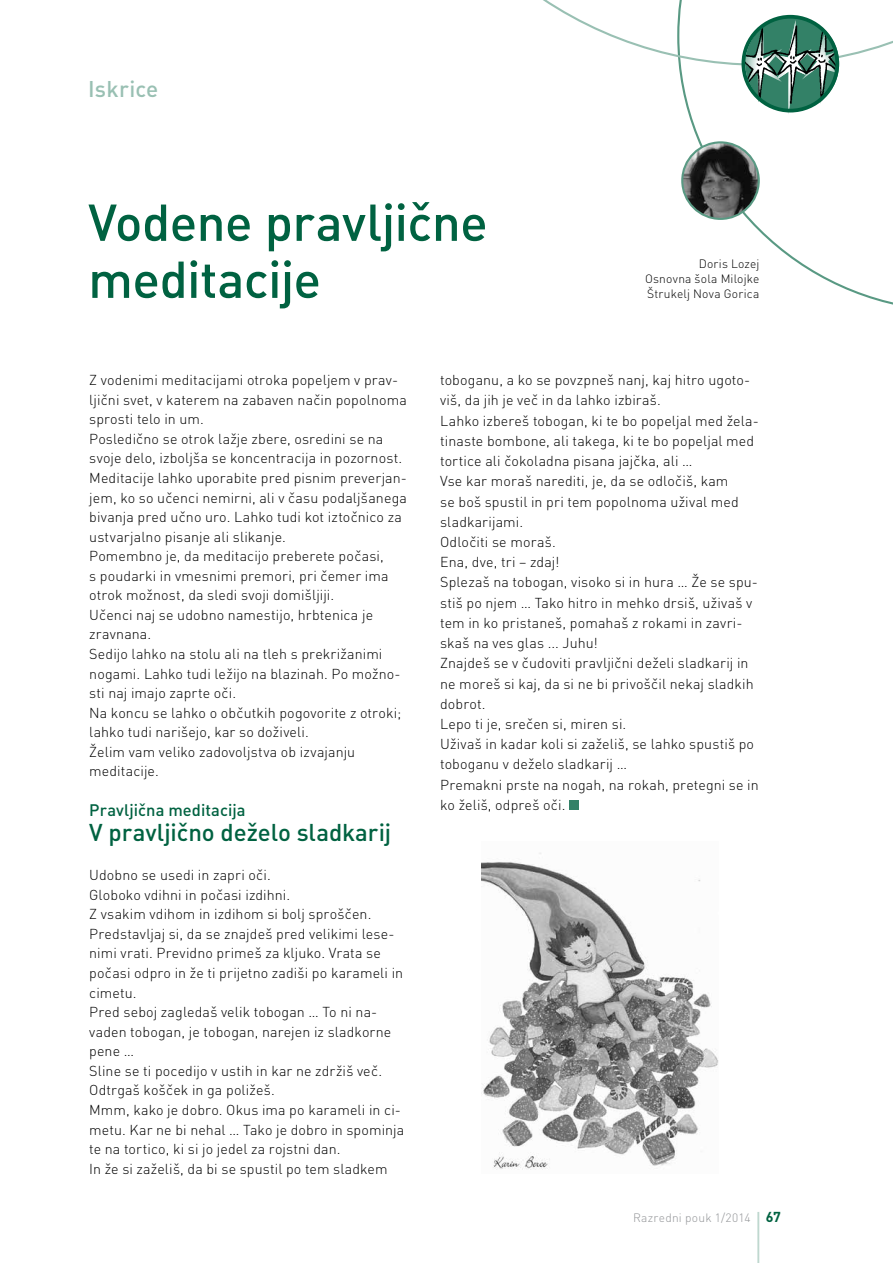
<style>
.page{position:relative;width:893px;height:1263px;background:#fff}
.page>*{position:absolute;margin:0;border:0;box-sizing:border-box;transform-origin:0 0}
.t1{font:51px/57px "DINCE Medium Alternate";letter-spacing:-.01em;color:#006241}
.t2{font:24px "DINCE Medium Alternate";letter-spacing:-.005em;color:#006241}
.t3{font:22.5px "DINCE Medium Alternate";letter-spacing:.005em;color:#99c0b3}
.t4{font:16.5px "DINCE Medium Alternate";letter-spacing:.005em;color:#006241}
.t5{font:300 14.25px/19.5px "DINP";letter-spacing:.01em;color:#000}
.t6{font:300 12px/15px "DINP";letter-spacing:.015em;color:#000;text-align:justify}
.t7{font:300 12px "DINP";letter-spacing:.02em;color:#939598}
.s1{font-weight:700;font-size:14.25px;color:#006241}
</style>
<div class="page">
<svg style="left:681px;top:114px;width:212px;height:191px"></svg>
<hr style="left:758px;top:1212px;width:1px;height:51px;background:#bfd8cf">
<div style="left:569px;top:800px;width:10px;height:10px;background:#338167"></div>
<img style="left:481px;top:853px;width:237px;height:317px">
<img style="left:682px;top:142px;width:77px;height:77px;border-radius:38px">
<div style="left:681px;top:141px;width:79px;height:79px;border:2px solid #599983;border-radius:50%"></div>
<svg style="left:543px;top:0;width:350px;height:114px"></svg>
<img style="left:744px;top:18px;width:94px;height:94px;border-radius:47px">
<div style="left:741px;top:15px;width:98px;height:97px;border:4px solid #006241;border-radius:50%"></div>
<h3 class="t3" style="left:88px;top:74px;width:72px">Iskrice</h3>
<h1 class="t1" style="left:88px;top:192px;width:401px">Vodene pravljične meditacije</h1>
<p class="t6" style="left:645px;top:256px;width:116px;text-indent:54px">Doris Lozej Osnovna šola Milojke Štrukelj Nova Gorica</p>
<p class="t5" style="left:89px;top:370px;width:319px">Z vodenimi meditacijami otroka popeljem v prav&shy;ljični svet, v katerem na zabaven način popolnoma sprosti telo in um.<br>Posledično se otrok lažje zbere, osredini se na svoje delo, izboljša se koncentracija in pozornost.<br>Meditacije lahko uporabite pred pisnim preverjan&shy;jem, ko so učenci nemirni, ali v času podaljšanega bivanja pred učno uro. Lahko tudi kot iztočnico za ustvarjalno pisanje ali slikanje.<br>Pomembno je, da meditacijo preberete počasi,<br>s poudarki in vmesnimi premori, pri čemer ima otrok možnost, da sledi svoji domišljiji.<br>Učenci naj se udobno namestijo, hrbtenica je zravnana.<br>Sedijo lahko na stolu ali na tleh s prekrižanimi nogami. Lahko tudi ležijo na blazinah. Po možno&shy;sti naj imajo zaprte oči.<br>Na koncu se lahko o občutkih pogovorite z otroki; lahko tudi narišejo, kar so doživeli.<br>Želim vam veliko zadovoljstva ob izvajanju meditacije.</p>
<p class="t4" style="left:89px;top:799px;width:158px">Pravljična meditacija</p>
<h2 class="t2" style="left:89px;top:817px;width:303px">V pravljično deželo sladkarij</h2>
<p class="t5" style="left:89px;top:865px;width:317px">Udobno se usedi in zapri oči.<br>Globoko vdihni in počasi izdihni.<br>Z vsakim vdihom in izdihom si bolj sproščen.<br>Predstavljaj si, da se znajdeš pred velikimi lese&shy;nimi vrati. Previdno primeš za kljuko. Vrata se počasi odpro in že ti prijetno zadiši po karameli in cimetu.<br>Pred seboj zagledaš velik tobogan … To ni na&shy;vaden tobogan, je tobogan, narejen iz sladkorne pene …<br>Sline se ti pocedijo v ustih in kar ne zdržiš več.<br>Odtrgaš košček in ga poližeš.<br>Mmm, kako je dobro. Okus ima po karameli in ci&shy;metu. Kar ne bi nehal … Tako je dobro in spominja te na tortico, ki si jo jedel za rojstni dan.<br>In že si zaželiš, da bi se spustil po tem sladkem</p>
<p class="t5" style="left:440px;top:370px;width:320px;line-height:20.2px">toboganu, a ko se povzpneš nanj, kaj hitro ugoto&shy;viš, da jih je več in da lahko izbiraš.<br>Lahko izbereš tobogan, ki te bo popeljal med žela&shy;tinaste bombone, ali takega, ki te bo popeljal med tortice ali čokoladna pisana jajčka, ali …<br>Vse kar moraš narediti, je, da se odločiš, kam<br>se boš spustil in pri tem popolnoma užival med sladkarijami.<br>Odločiti se moraš.<br>Ena, dve, tri – zdaj!<br>Splezaš na tobogan, visoko si in hura … Že se spu&shy;stiš po njem … Tako hitro in mehko drsiš, uživaš v tem in ko pristaneš, pomahaš z rokami in zavri&shy;skaš na ves glas ... Juhu!<br>Znajdeš se v čudoviti pravljični deželi sladkarij in ne moreš si kaj, da si ne bi privoščil nekaj sladkih dobrot.<br>Lepo ti je, srečen si, miren si.<br>Uživaš in kadar koli si zaželiš, se lahko spustiš po toboganu v deželo sladkarij …<br>Premakni prste na nogah, na rokah, pretegni se in ko želiš, odpreš oči.</p>
<p class="t7" style="left:633px;top:1210px;width:149px">Razredni pouk 1/2014 <span class="s1">67</span></p>
</div>
